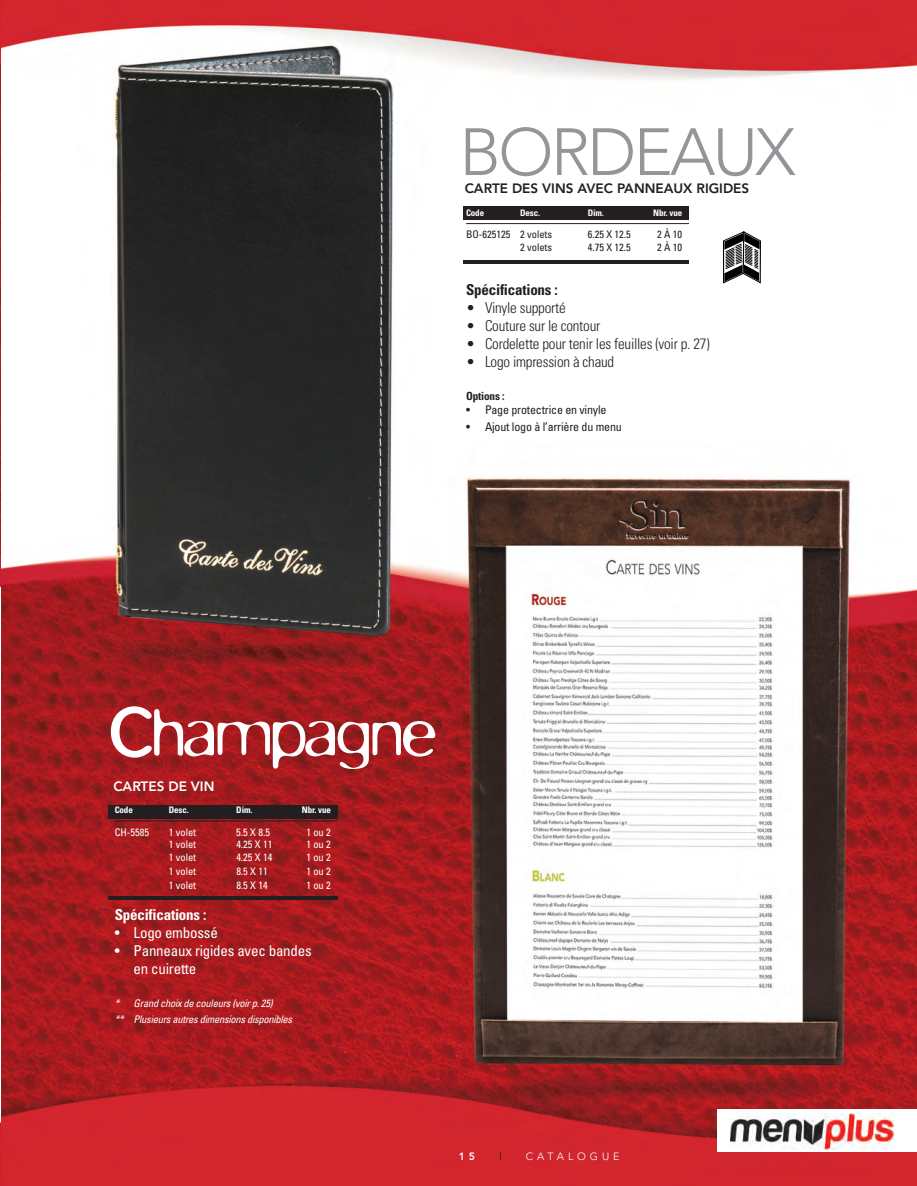
<style>
.page{position:relative;width:917px;height:1186px;background:#fff}
.page>*{position:absolute;margin:0;border:0;box-sizing:border-box;transform-origin:0 0}
.t1{font:300 75px "Blur";letter-spacing:-.045em;color:#fff}
.t2{font:300 66px "Avenir";letter-spacing:-.04em;color:#939598}
.t3{font:300 condensed 15px "Univers";letter-spacing:-.015em;color:#231f20}
.t4{font:condensed 15px/18px "Univers";letter-spacing:-.015em;color:#fff}
.t5{font:700 condensed 15px "Univers";letter-spacing:-.015em;color:#231f20}
.t6{font:700 condensed 15px "Univers";letter-spacing:-.015em;color:#fff}
.t7{font:800 13.5px "Avenir";color:#231f20}
.t8{font:800 13.5px "Avenir";color:#fff}
.t9{font:condensed 12px "Univers";letter-spacing:-.015em;color:#231f20}
.t10{font:700 condensed 11.25px "Univers";letter-spacing:-.015em;color:#231f20}
.t11{font:condensed 10.5px "Univers";color:#fff}
.t12{font:italic condensed 10.5px/15.9px "Univers";letter-spacing:-.025em;color:#fff}
.t13{font:condensed 10.5px "Univers";color:#231f20}
.t14{font:300 10.5px "Avenir";letter-spacing:.375em;color:#fff}
.t15{font:800 10.5px "Avenir";color:#fff}
.t16{font:300 10.5px "Avenir";color:#231f20}
.t17{font:700 condensed 9px "Univers";letter-spacing:-.015em;color:#fff}
</style>
<div class="page">
<img style="left:0;top:0;width:916px;height:1186px">
<div style="left:463px;top:206px;width:225px;height:14px;background:#231f20"></div>
<hr style="left:463px;top:260px;width:225px;height:3px;background:#231f20">
<hr style="left:466px;top:223px;width:249px;height:1px;background:#231f20">
<div style="left:108px;top:804px;width:229px;height:14px;background:#231f20"></div>
<hr style="left:108px;top:896px;width:229px;height:3px;background:#231f20">
<hr style="left:115px;top:820px;width:222px;height:1px;background:#231f20">
<svg style="left:722px;top:231px;width:38px;height:52px"></svg>
<div style="left:717px;top:1109px;width:199px;height:43px;background:#fff"></div>
<img style="left:730px;top:1114px;width:163px;height:35px">
<div style="left:688px;top:204px;width:48px;height:26px;background:#fff"></div>
<h2 class="t2" style="left:459px;top:125px;width:338px">BORDEAUX</h2>
<p class="t7" style="left:464px;top:183px;width:286px">CARTE DES VINS AVEC PANNEAUX RIGIDES</p>
<p class="t17" style="left:466px;top:209px;width:20px">Code</p>
<p class="t17" style="left:520px;top:209px;width:21px">Desc.</p>
<p class="t17" style="left:587px;top:209px;width:18px">Dim.</p>
<p class="t17" style="left:653px;top:209px;width:30px">Nbr. vue</p>
<p class="t13" style="left:466px;top:231px;width:88px">BO-625125 2 volets</p>
<p class="t13" style="left:587px;top:231px;width:45px">6.25 X 12.5</p>
<p class="t13" style="left:657px;top:231px;width:27px">2 À 10</p>
<p class="t13" style="left:520px;top:243px;width:34px">2 volets</p>
<p class="t13" style="left:587px;top:243px;width:45px">4.75 X 12.5</p>
<p class="t13" style="left:657px;top:243px;width:27px">2 À 10</p>
<p class="t5" style="left:466px;top:284px;width:93px">Spécifications :</p>
<p class="t3" style="left:466px;top:302px;width:101px">• Vinyle supporté</p>
<p class="t3" style="left:466px;top:320px;width:136px">• Couture sur le contour</p>
<p class="t3" style="left:466px;top:338px;width:245px">• Cordelette pour tenir les feuilles (voir p. 27)</p>
<p class="t3" style="left:466px;top:356px;width:150px">• Logo impression à chaud</p>
<p class="t10" style="left:466px;top:392px;width:40px">Options :</p>
<p class="t9" style="left:466px;top:405px;width:142px">• Page protectrice en vinyle</p>
<p class="t9" style="left:466px;top:422px;width:157px">• Ajout logo à l’arrière du menu</p>
<h1 class="t1" style="left:108px;top:685px;width:331px">Champagne</h1>
<p class="t8" style="left:113px;top:781px;width:102px">CARTES DE VIN</p>
<p class="t17" style="left:115px;top:806px;width:20px">Code</p>
<p class="t17" style="left:169px;top:806px;width:21px">Desc.</p>
<p class="t17" style="left:236px;top:806px;width:18px">Dim.</p>
<p class="t17" style="left:302px;top:806px;width:30px">Nbr. vue</p>
<p class="t11" style="left:115px;top:828px;width:36px">CH-5585</p>
<p class="t11" style="left:169px;top:828px;width:29px">1 volet</p>
<p class="t11" style="left:236px;top:828px;width:35px">5.5 X 8.5</p>
<p class="t11" style="left:306px;top:828px;width:26px">1 ou 2</p>
<p class="t11" style="left:169px;top:840px;width:29px">1 volet</p>
<p class="t11" style="left:236px;top:840px;width:38px">4.25 X 11</p>
<p class="t11" style="left:306px;top:840px;width:26px">1 ou 2</p>
<p class="t11" style="left:169px;top:853px;width:29px">1 volet</p>
<p class="t11" style="left:236px;top:853px;width:38px">4.25 X 14</p>
<p class="t11" style="left:306px;top:853px;width:26px">1 ou 2</p>
<p class="t11" style="left:169px;top:867px;width:29px">1 volet</p>
<p class="t11" style="left:236px;top:867px;width:33px">8.5 X 11</p>
<p class="t11" style="left:306px;top:867px;width:26px">1 ou 2</p>
<p class="t11" style="left:169px;top:881px;width:29px">1 volet</p>
<p class="t11" style="left:236px;top:881px;width:33px">8.5 X 14</p>
<p class="t11" style="left:306px;top:881px;width:26px">1 ou 2</p>
<p class="t6" style="left:115px;top:909px;width:93px">Spécifications :</p>
<p class="t4" style="left:115px;top:925px;width:105px">• Logo embossé</p>
<p class="t4" style="left:134px;top:943px;width:180px;text-indent:-19px">• Panneaux rigides avec bandes en cuirette</p>
<p class="t12" style="left:115px;top:996px;width:179px">* Grand choix de couleurs (voir p. 25)<br>** Plusieurs autres dimensions disponibles</p>
<p class="t15" style="left:458px;top:1152px;width:18px">1 5</p>
<p class="t16" style="left:499px;top:1152px;width:4px">I</p>
<p class="t14" style="left:525px;top:1152px;width:95px">CATALOGUE</p>
</div>
